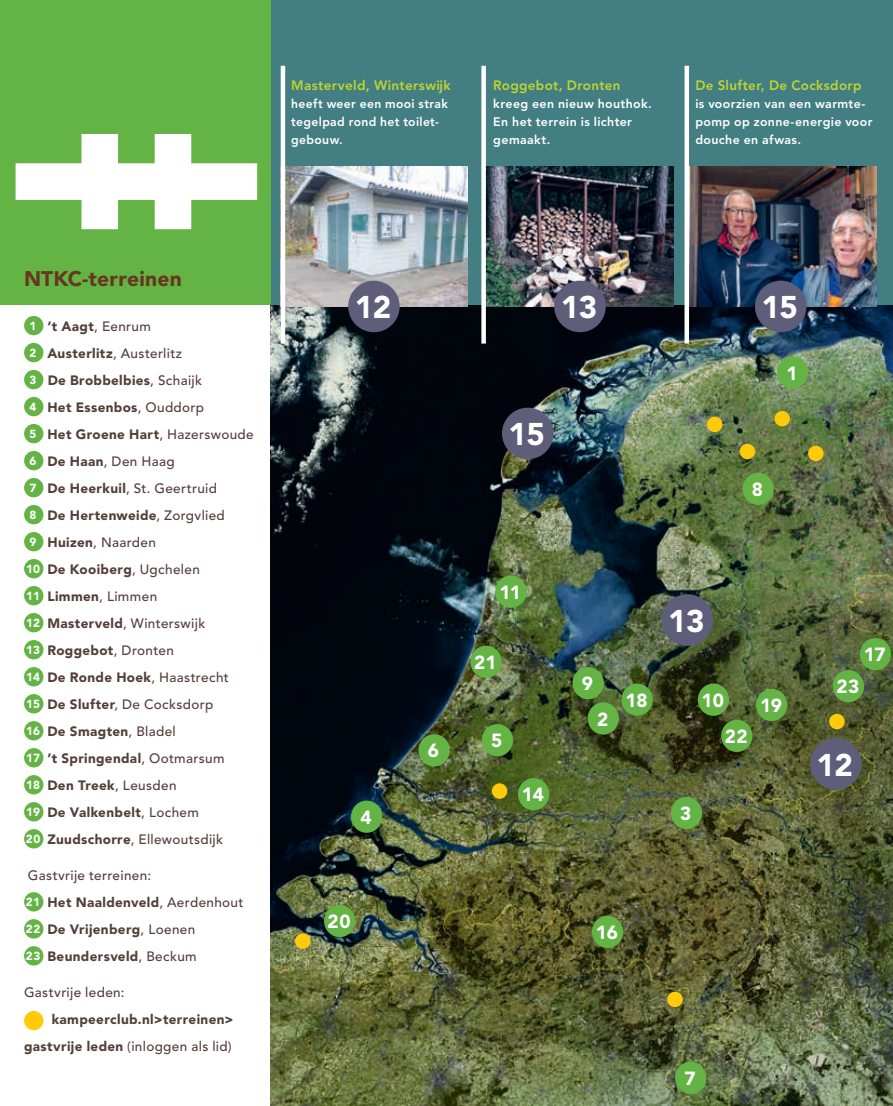
<style>
.page{position:relative;width:893px;height:1106px;background:#fff}
.page>*{position:absolute;margin:0;border:0;box-sizing:border-box;transform-origin:0 0}
.t1{font:900 31.2px "Avenir LT Std";letter-spacing:-.015em;color:#fff}
.t2{font:900 21px "Avenir LT Std";letter-spacing:.01em;color:#67371e}
.t3{font:900 18.9px "Avenir LT Std";letter-spacing:-.01em;color:#fff}
.t4{font:900 13.5px/27px "Avenir LT Std";letter-spacing:.025em;color:#543e39}
.t5{font:500 13.5px/27px "Avenir LT Std";letter-spacing:.025em;color:#543e39}
.t6{font:800 13.5px "Avenir LT Pro";letter-spacing:.025em;color:#bed630}
.t7{font:800 12.3px/18px "Avenir LT Pro";letter-spacing:.03em;color:#fff}
.s1{font-size:11.7px;color:#fff}
.s2{font-weight:500}
.s3{font-weight:900;font-size:11.7px;color:#fff}
.s4{font-weight:900}
</style>
<div class="page">
<div style="left:271px;top:0;width:622px;height:306px;background:#437e82"></div>
<div style="left:0;top:0;width:271px;height:305px;background:#63b445"></div>
<img style="left:271px;top:306px;width:622px;height:800px">
<div style="left:24px;top:316px;width:19px;height:19px;background:#63b445;border-radius:50%"></div>
<div style="left:24px;top:343px;width:19px;height:19px;background:#63b445;border-radius:50%"></div>
<div style="left:24px;top:370px;width:19px;height:19px;background:#63b445;border-radius:50%"></div>
<div style="left:24px;top:397px;width:19px;height:19px;background:#63b445;border-radius:50%"></div>
<div style="left:24px;top:424px;width:19px;height:19px;background:#63b445;border-radius:50%"></div>
<div style="left:24px;top:451px;width:19px;height:19px;background:#63b445;border-radius:50%"></div>
<div style="left:24px;top:478px;width:19px;height:19px;background:#63b445;border-radius:50%"></div>
<div style="left:24px;top:505px;width:19px;height:19px;background:#63b445;border-radius:50%"></div>
<div style="left:24px;top:532px;width:19px;height:19px;background:#63b445;border-radius:50%"></div>
<div style="left:24px;top:559px;width:19px;height:19px;background:#63b445;border-radius:50%"></div>
<div style="left:24px;top:586px;width:19px;height:19px;background:#63b445;border-radius:50%"></div>
<div style="left:24px;top:613px;width:19px;height:19px;background:#63b445;border-radius:50%"></div>
<div style="left:24px;top:640px;width:19px;height:19px;background:#63b445;border-radius:50%"></div>
<div style="left:24px;top:667px;width:19px;height:19px;background:#63b445;border-radius:50%"></div>
<div style="left:24px;top:694px;width:19px;height:19px;background:#63b445;border-radius:50%"></div>
<div style="left:24px;top:721px;width:19px;height:19px;background:#63b445;border-radius:50%"></div>
<div style="left:24px;top:748px;width:19px;height:19px;background:#63b445;border-radius:50%"></div>
<div style="left:24px;top:775px;width:19px;height:19px;background:#63b445;border-radius:50%"></div>
<div style="left:24px;top:802px;width:19px;height:19px;background:#63b445;border-radius:50%"></div>
<div style="left:24px;top:829px;width:19px;height:19px;background:#63b445;border-radius:50%"></div>
<div style="left:24px;top:892px;width:19px;height:19px;background:#63b445;border-radius:50%"></div>
<div style="left:24px;top:919px;width:19px;height:19px;background:#63b445;border-radius:50%"></div>
<div style="left:24px;top:946px;width:19px;height:19px;background:#63b445;border-radius:50%"></div>
<div style="left:24px;top:1011px;width:19px;height:19px;background:#feca0a;border-radius:50%"></div>
<div style="left:777px;top:356px;width:31px;height:32px;background:#63b445;border-radius:50%"></div>
<div style="left:588px;top:702px;width:31px;height:32px;background:#63b445;border-radius:50%"></div>
<div style="left:573px;top:667px;width:31px;height:32px;background:#63b445;border-radius:50%"></div>
<div style="left:495px;top:575px;width:31px;height:33px;background:#63b445;border-radius:50%"></div>
<div style="left:470px;top:645px;width:32px;height:33px;background:#63b445;border-radius:50%"></div>
<div style="left:518px;top:778px;width:31px;height:32px;background:#63b445;border-radius:50%"></div>
<div style="left:324px;top:904px;width:31px;height:33px;background:#63b445;border-radius:50%"></div>
<div style="left:592px;top:915px;width:31px;height:33px;background:#63b445;border-radius:50%"></div>
<div style="left:675px;top:1061px;width:31px;height:33px;background:#63b445;border-radius:50%"></div>
<div style="left:621px;top:683px;width:32px;height:33px;background:#63b445;border-radius:50%"></div>
<div style="left:756px;top:688px;width:31px;height:33px;background:#63b445;border-radius:50%"></div>
<div style="left:860px;top:638px;width:31px;height:32px;background:#63b445;border-radius:50%"></div>
<div style="left:721px;top:719px;width:31px;height:33px;background:#63b445;border-radius:50%"></div>
<div style="left:698px;top:683px;width:31px;height:33px;background:#63b445;border-radius:50%"></div>
<div style="left:482px;top:724px;width:31px;height:32px;background:#63b445;border-radius:50%"></div>
<div style="left:419px;top:734px;width:31px;height:32px;background:#63b445;border-radius:50%"></div>
<div style="left:671px;top:796px;width:31px;height:33px;background:#63b445;border-radius:50%"></div>
<div style="left:351px;top:800px;width:31px;height:32px;background:#63b445;border-radius:50%"></div>
<img style="left:285px;top:166px;width:183px;height:140px">
<img style="left:486px;top:166px;width:187px;height:140px">
<img style="left:689px;top:166px;width:187px;height:140px">
<div style="left:833px;top:670px;width:31px;height:32px;background:#63b445;border-radius:50%"></div>
<div style="left:743px;top:472px;width:31px;height:33px;background:#63b445;border-radius:50%"></div>
<hr style="left:281px;top:66px;width:4px;height:277px;background:#fff">
<div style="left:481px;top:66px;width:5px;height:277px;background:#fff"></div>
<div style="left:684px;top:66px;width:5px;height:277px;background:#fff"></div>
<div style="left:755px;top:281px;width:51px;height:51px;background:#5e5e7b;border-radius:50%"></div>
<div style="left:554px;top:281px;width:52px;height:51px;background:#5e5e7b;border-radius:50%"></div>
<div style="left:348px;top:281px;width:52px;height:51px;background:#5e5e7b;border-radius:50%"></div>
<div style="left:661px;top:594px;width:52px;height:52px;background:#5e5e7b;border-radius:50%"></div>
<div style="left:502px;top:407px;width:52px;height:52px;background:#5e5e7b;border-radius:50%"></div>
<svg style="left:16px;top:134px;width:241px;height:95px"></svg>
<div style="left:740px;top:444px;width:15px;height:15px;background:#feca0a;border-radius:50%"></div>
<div style="left:774px;top:411px;width:16px;height:15px;background:#feca0a;border-radius:50%"></div>
<div style="left:707px;top:417px;width:15px;height:15px;background:#feca0a;border-radius:50%"></div>
<div style="left:808px;top:446px;width:15px;height:15px;background:#feca0a;border-radius:50%"></div>
<div style="left:829px;top:714px;width:16px;height:15px;background:#feca0a;border-radius:50%"></div>
<div style="left:667px;top:991px;width:16px;height:16px;background:#feca0a;border-radius:50%"></div>
<div style="left:492px;top:783px;width:15px;height:15px;background:#feca0a;border-radius:50%"></div>
<div style="left:295px;top:933px;width:15px;height:15px;background:#feca0a;border-radius:50%"></div>
<div style="left:810px;top:738px;width:52px;height:51px;background:#5e5e7b;border-radius:50%"></div>
<p class="t6" style="left:291px;top:77px;width:161px">Masterveld, Winterswijk</p>
<p class="t7" style="left:291px;top:95px;width:158px">heeft weer een mooi strak tegelpad rond het toilet&shy;gebouw.</p>
<p class="t6" style="left:493px;top:77px;width:129px">Roggebot, Dronten</p>
<p class="t7" style="left:493px;top:95px;width:160px">kreeg een nieuw houthok.<br>En het terrein is lichter gemaakt.</p>
<p class="t6" style="left:695px;top:77px;width:168px">De Slufter, De Cocksdorp</p>
<p class="t7" style="left:695px;top:95px;width:179px">is voorzien van een warmte&shy;pomp op zonne-energie voor douche en afwas.</p>
<h2 class="t2" style="left:24px;top:266px;width:159px">NTKC-terreinen</h2>
<p class="t4" style="left:26px;top:313px;width:229px"><span class="s1">1</span> ‘t Aagt<span class="s2">, Eenrum<br></span><span class="s1">2</span> Austerlitz<span class="s2">, Austerlitz<br></span><span class="s1">3</span> De Brobbelbies<span class="s2">, Schaijk<br></span><span class="s1">4</span> Het Essenbos<span class="s2">, Ouddorp<br></span><span class="s1">5</span> Het Groene Hart<span class="s2">, Hazerswoude<br></span><span class="s1">6</span> De Haan<span class="s2">, Den Haag<br></span><span class="s1">7</span> De Heerkuil<span class="s2">, St. Geertruid<br></span><span class="s1">8</span> De Hertenweide<span class="s2">, Zorgvlied<br></span><span class="s1">9</span> Huizen<span class="s2">, Naarden<br></span><span class="s1">10</span> De Kooiberg<span class="s2">, Ugchelen<br></span><span class="s1">11</span> Limmen<span class="s2">, Limmen<br></span><span class="s1">12</span> Masterveld<span class="s2">, Winterswijk<br></span><span class="s1">13</span> Roggebot<span class="s2">, Dronten<br></span><span class="s1">14</span> De Ronde Hoek<span class="s2">, Haastrecht<br></span><span class="s1">15</span> De Slufter<span class="s2">, De Cocksdorp<br></span><span class="s1">16</span> De Smagten<span class="s2">, Bladel<br></span><span class="s1">17</span> ’t Springendal<span class="s2">, Ootmarsum<br></span><span class="s1">18</span> Den Treek<span class="s2">, Leusden<br></span><span class="s1">19</span> De Valkenbelt<span class="s2">, Lochem<br></span><span class="s1">20</span> Zuudschorre<span class="s2">, Ellewoutsdijk</span></p>
<p class="t5" style="left:26px;top:862px;width:219px">Gastvrije terreinen:<br><span class="s3">21</span> <span class="s4">Het Naaldenveld</span>, Aerdenhout<br><span class="s3">22</span> <span class="s4">De Vrijenberg</span>, Loenen<br><span class="s3">23</span> <span class="s4">Beundersveld</span>, Beckum</p>
<p class="t5" style="left:24px;top:979px;width:102px">Gastvrije leden:</p>
<p class="t4" style="left:24px;top:1006px;width:211px;text-align:right">kampeerclub.nl&gt;terreinen&gt; gastvrije leden <span class="s2">(inloggen als lid)</span></p>
<h1 class="t1" style="left:355px;top:288px;width:38px">12</h1>
<h1 class="t1" style="left:561px;top:288px;width:38px">13</h1>
<h1 class="t1" style="left:761px;top:288px;width:38px">15</h1>
<h1 class="t1" style="left:508px;top:415px;width:38px">15</h1>
<h3 class="t3" style="left:517px;top:424px;width:24px">15</h3>
<h3 class="t3" style="left:786px;top:361px;width:13px">1</h3>
<h3 class="t3" style="left:752px;top:478px;width:13px">8</h3>
<h3 class="t3" style="left:428px;top:739px;width:13px">6</h3>
<h3 class="t3" style="left:499px;top:581px;width:23px">11</h3>
<h3 class="t3" style="left:474px;top:651px;width:24px">21</h3>
<h3 class="t3" style="left:491px;top:729px;width:13px">5</h3>
<h3 class="t3" style="left:522px;top:783px;width:24px">14</h3>
<h3 class="t3" style="left:582px;top:672px;width:13px">9</h3>
<h3 class="t3" style="left:597px;top:707px;width:13px">2</h3>
<h1 class="t1" style="left:668px;top:602px;width:38px">13</h1>
<h3 class="t3" style="left:675px;top:608px;width:24px">13</h3>
<h3 class="t3" style="left:625px;top:689px;width:24px">18</h3>
<h3 class="t3" style="left:760px;top:694px;width:24px">19</h3>
<h3 class="t3" style="left:702px;top:689px;width:24px">10</h3>
<h3 class="t3" style="left:725px;top:725px;width:24px">22</h3>
<h3 class="t3" style="left:360px;top:805px;width:13px">4</h3>
<h3 class="t3" style="left:680px;top:802px;width:13px">3</h3>
<h3 class="t3" style="left:864px;top:643px;width:23px">17</h3>
<h3 class="t3" style="left:836px;top:675px;width:24px">23</h3>
<h3 class="t3" style="left:823px;top:748px;width:24px">12</h3>
<h1 class="t1" style="left:817px;top:746px;width:38px">12</h1>
<h3 class="t3" style="left:327px;top:910px;width:25px">20</h3>
<h3 class="t3" style="left:596px;top:921px;width:24px">16</h3>
<h3 class="t3" style="left:684px;top:1067px;width:13px">7</h3>
</div>
